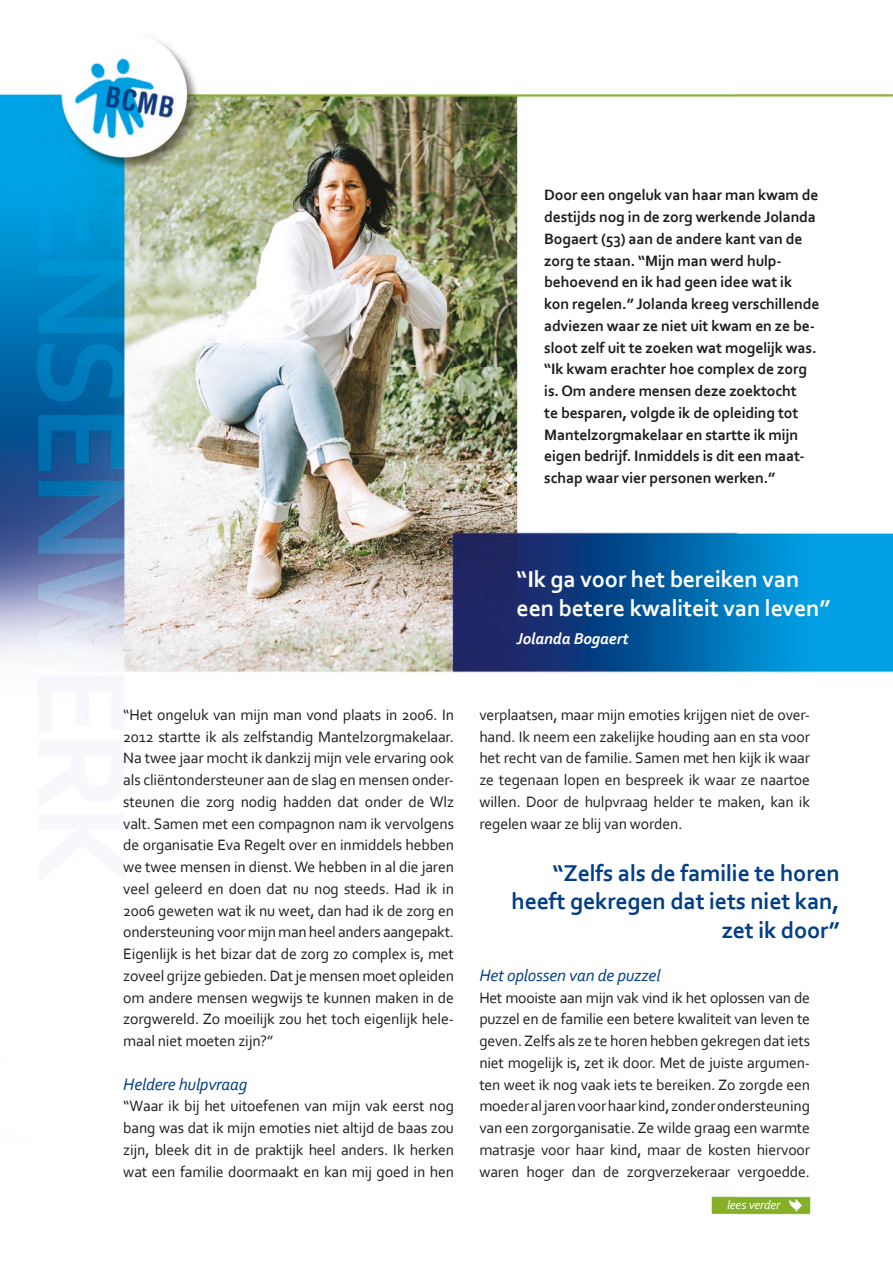
<style>
.page{position:relative;width:893px;height:1263px;background:#fff}
.page>*{position:absolute;margin:0;border:0;box-sizing:border-box;transform-origin:0 0}
.t1{font:700 24px/28.5px "Corbel";letter-spacing:-.01em;color:#023e84;text-align:right}
.t2{font:700 24px/28.5px "Corbel";letter-spacing:-.01em;color:#fff}
.t3{font:italic 17.25px "Corbel";letter-spacing:-.01em;color:#023e84}
.t4{font:italic 700 16.5px "Corbel";letter-spacing:-.01em;color:#fff}
.t5{font:15.75px/21.8px "Corbel";letter-spacing:-.01em;color:#1d1d1b;text-align:justify}
.t6{font:700 15.75px/21.8px "Corbel";letter-spacing:-.01em;color:#1d1d1b}
.t7{font:italic 12.75px "Corbel";letter-spacing:-.01em;color:#fff}
</style>
<div class="page">
<img style="left:0;top:38px;width:893px;height:1177px">
<p class="t6" style="left:544px;top:184px;width:277px">Door een ongeluk van haar man kwam de destijds nog in de zorg werkende Jolanda Bogaert (53) aan de andere kant van de zorg te staan. “Mijn man werd hulp&shy;behoevend en ik had geen idee wat ik kon regelen.” Jolanda kreeg verschillende adviezen waar ze niet uit kwam en ze be&shy;sloot zelf uit te zoeken wat mogelijk was. “Ik kwam erachter hoe complex de zorg is. Om andere mensen deze zoektocht<br>te besparen, volgde ik de opleiding tot Mantel zorgmakelaar en startte ik mijn eigen bedrijf. Inmiddels is dit een maat&shy;schap waar vier personen werken.”</p>
<p class="t5" style="left:123px;top:703px;width:332px">“Het ongeluk van mijn man vond plaats in 2006. In 2012 startte ik als zelfstandig Mantelzorgmakelaar.<br>Na twee jaar mocht ik dankzij mijn vele ervaring ook als cliëntondersteuner aan de slag en mensen onder&shy;steunen die zorg nodig hadden dat onder de Wlz valt. Samen met een compagnon nam ik vervolgens de organisatie Eva Regelt over en inmiddels hebben we twee mensen in dienst. We hebben in al die jaren veel geleerd en doen dat nu nog steeds. Had ik in 2006 geweten wat ik nu weet, dan had ik de zorg en ondersteuning voor mijn man heel anders aangepakt.<br>Eigenlijk is het bizar dat de zorg zo complex is, met zoveel grijze gebieden. Dat je mensen moet opleiden om andere mensen wegwijs te kunnen maken in de zorgwereld. Zo moeilijk zou het toch eigenlijk hele&shy;maal niet moeten zijn?”</p>
<p class="t3" style="left:123px;top:1073px;width:126px">Heldere hulpvraag</p>
<p class="t5" style="left:123px;top:1095px;width:332px">“Waar ik bij het uitoefenen van mijn vak eerst nog bang was dat ik mijn emoties niet altijd de baas zou zijn, bleek dit in de praktijk heel anders. Ik herken wat een familie doormaakt en kan mij goed in hen</p>
<h1 class="t2" style="left:517px;top:565px;width:315px">“Ik ga voor het bereiken van een betere kwaliteit van leven”</h1>
<p class="t4" style="left:517px;top:629px;width:113px">Jolanda Bogaert</p>
<p class="t5" style="left:479px;top:703px;width:332px">verplaatsen, maar mijn emoties krijgen niet de over&shy;hand. Ik neem een zakelijke houding aan en sta voor het recht van de familie. Samen met hen kijk ik waar ze tegenaan lopen en bespreek ik waar ze naartoe willen. Door de hulpvraag helder te maken, kan ik regelen waar ze blij van worden.</p>
<h1 class="t1" style="left:512px;top:858px;width:330px">“Zelfs als de familie te horen heeft gekregen dat iets niet kan, zet ik door”</h1>
<p class="t3" style="left:479px;top:964px;width:183px">Het oplossen van de puzzel</p>
<p class="t5" style="left:479px;top:986px;width:332px">Het mooiste aan mijn vak vind ik het oplossen van de puzzel en de familie een betere kwaliteit van leven te geven. Zelfs als ze te horen hebben gekregen dat iets niet mogelijk is, zet ik door. Met de juiste argumen&shy;ten weet ik nog vaak iets te bereiken. Zo zorgde een moeder al jaren voor haar kind, zonder ondersteuning van een zorgorganisatie. Ze wilde graag een warmte matrasje voor haar kind, maar de kosten hiervoor waren hoger dan de zorgverzekeraar vergoedde.</p>
<p class="t7" style="left:727px;top:1196px;width:55px">lees verder</p>
</div>
